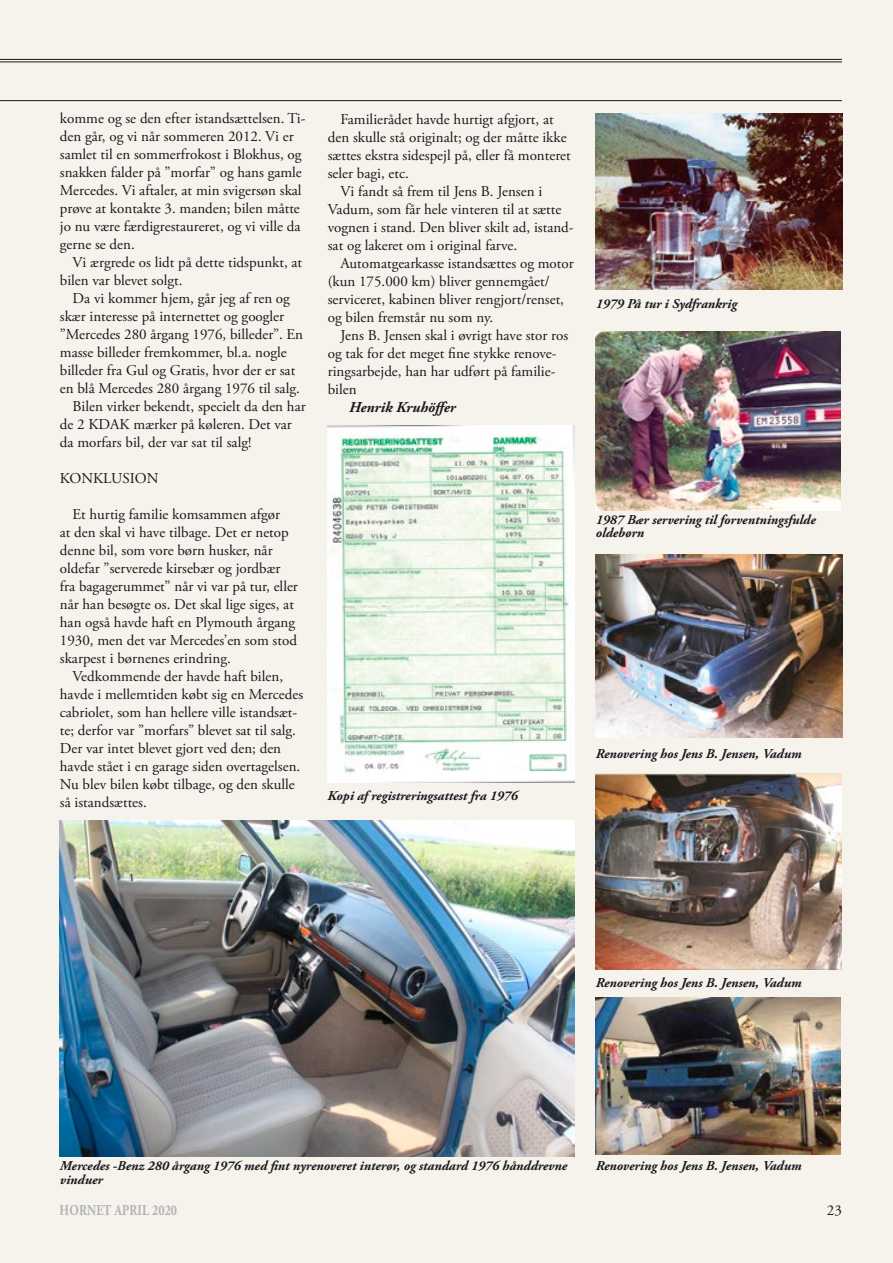
<style>
.page{position:relative;width:893px;height:1263px;background:#f6f3ed}
.page>*{position:absolute;margin:0;border:0;box-sizing:border-box;transform-origin:0 0}
.Billedtekst{font:15px/18px "Adobe Garamond Pro";color:#1a171c}
.t1{font:700 15px "Adobe Garamond Pro";letter-spacing:.015em;color:#b1b3b4;scale:.8 1}
.Billedtekst-2{font:italic 700 15px "Adobe Garamond Pro";color:#1a171c}
.Billedtekst-3{font:italic 700 13.5px/13.5px "Adobe Garamond Pro";color:#1a171c}
</style>
<div class="page">
<hr style="left:0;top:59px;width:842px;height:1px;background:#1a171c">
<hr style="left:0;top:62px;width:842px;height:1px;background:#1a171c">
<hr style="left:0;top:100px;width:842px;height:1px;background:#1a171c">
<img style="left:595px;top:332px;width:245px;height:178px">
<img style="left:595px;top:113px;width:247px;height:176px">
<img style="left:595px;top:555px;width:248px;height:183px">
<img style="left:60px;top:821px;width:514px;height:336px">
<img style="left:595px;top:998px;width:246px;height:156px">
<img style="left:595px;top:774px;width:247px;height:195px">
<img style="left:327px;top:425px;width:247px;height:357px">
<p class="Billedtekst" style="left:60px;top:110px;width:247px">komme og se den efter istandsættelsen. Ti&shy;den går, og vi når sommeren 2012. Vi er samlet til en sommerfrokost i Blokhus, og snakken falder på ”morfar” og hans gamle Mercedes. Vi aftaler, at min svigersøn skal prøve at kontakte 3. manden; bilen måtte jo nu være færdigrestaureret, og vi ville da gerne se den.</p>
<p class="Billedtekst" style="left:60px;top:254px;width:244px;text-indent:13px">Vi ærgrede os lidt på dette tidspunkt, at bilen var blevet solgt.</p>
<p class="Billedtekst" style="left:60px;top:290px;width:245px;text-indent:13px">Da vi kommer hjem, går jeg af ren og skær interesse på internettet og googler ”Mercedes 280 årgang 1976, billeder”. En masse billeder fremkommer, bl.a. nogle billeder fra Gul og Gratis, hvor der er sat en blå Mercedes 280 årgang 1976 til salg.</p>
<p class="Billedtekst" style="left:60px;top:398px;width:247px;text-indent:13px">Bilen virker bekendt, specielt da den har de 2 KDAK mærker på køleren. Det var da morfars bil, der var sat til salg!</p>
<p class="Billedtekst" style="left:60px;top:470px;width:100px">KONKLUSION</p>
<p class="Billedtekst" style="left:60px;top:506px;width:240px;text-indent:13px">Et hurtig familie komsammen afgør<br>at den skal vi have tilbage. Det er netop denne bil, som vore børn husker, når oldefar ”serverede kirsebær og jordbær fra bagagerummet” når vi var på tur, eller når han besøgte os. Det skal lige siges, at han også havde haft en Plymouth årgang 1930, men det var Mercedes’en som stod skarpest i børnenes erindring.</p>
<p class="Billedtekst" style="left:60px;top:668px;width:245px;text-indent:13px">Vedkommende der havde haft bilen, havde i mellemtiden købt sig en Mercedes cabriolet, som han hellere ville istandsæt&shy;te; derfor var ”morfars” blevet sat til salg.<br>Der var intet blevet gjort ved den; den havde stået i en garage siden overtagelsen.<br>Nu blev bilen købt tilbage, og den skulle så istandsættes.</p>
<p class="Billedtekst" style="left:328px;top:111px;width:244px;text-indent:13px">Familierådet havde hurtigt afgjort, at den skulle stå originalt; og der måtte ikke sættes ekstra sidespejl på, eller få monteret seler bagi, etc.</p>
<p class="Billedtekst" style="left:328px;top:183px;width:247px;text-indent:13px">Vi fandt så frem til Jens B. Jensen i Vadum, som får hele vinteren til at sætte vognen i stand. Den bliver skilt ad, istand&shy;sat og lakeret om i original farve.</p>
<p class="Billedtekst" style="left:328px;top:255px;width:247px;text-indent:13px">Automatgearkasse istandsættes og motor (kun 175.000 km) bliver gennemgået/ serviceret, kabinen bliver rengjort/renset, og bilen fremstår nu som ny.</p>
<p class="Billedtekst" style="left:328px;top:327px;width:242px;text-indent:13px">Jens B. Jensen skal i øvrigt have stor ros og tak for det meget fine stykke renove&shy;ringsarbejde, han har udført på familie&shy;bilen</p>
<p class="Billedtekst-2" style="left:349px;top:399px;width:108px">Henrik Kruhöffer</p>
<p class="Billedtekst-3" style="left:327px;top:789px;width:192px">Kopi af registreringsattest fra 1976</p>
<p class="Billedtekst-3" style="left:596px;top:298px;width:143px">1979 På tur i Sydfrankrig</p>
<p class="Billedtekst-3" style="left:596px;top:513px;width:222px">1987 Bær servering til forventningsfulde oldebørn</p>
<p class="Billedtekst-3" style="left:596px;top:747px;width:207px">Renovering hos Jens B. Jensen, Vadum</p>
<p class="Billedtekst-3" style="left:596px;top:977px;width:207px">Renovering hos Jens B. Jensen, Vadum</p>
<p class="Billedtekst-3" style="left:60px;top:1159px;width:509px">Mercedes -Benz 280 årgang 1976 med fint nyrenoveret interør, og standard 1976 hånddrevne</p>
<p class="Billedtekst-3" style="left:596px;top:1159px;width:207px">Renovering hos Jens B. Jensen, Vadum</p>
<p class="Billedtekst-3" style="left:60px;top:1173px;width:44px">vinduer</p>
<p class="t1" style="left:60px;top:1202px;width:148px">HORNET APRIL 2020</p>
<p class="Billedtekst" style="left:827px;top:1202px;width:16px">23</p>
</div>
